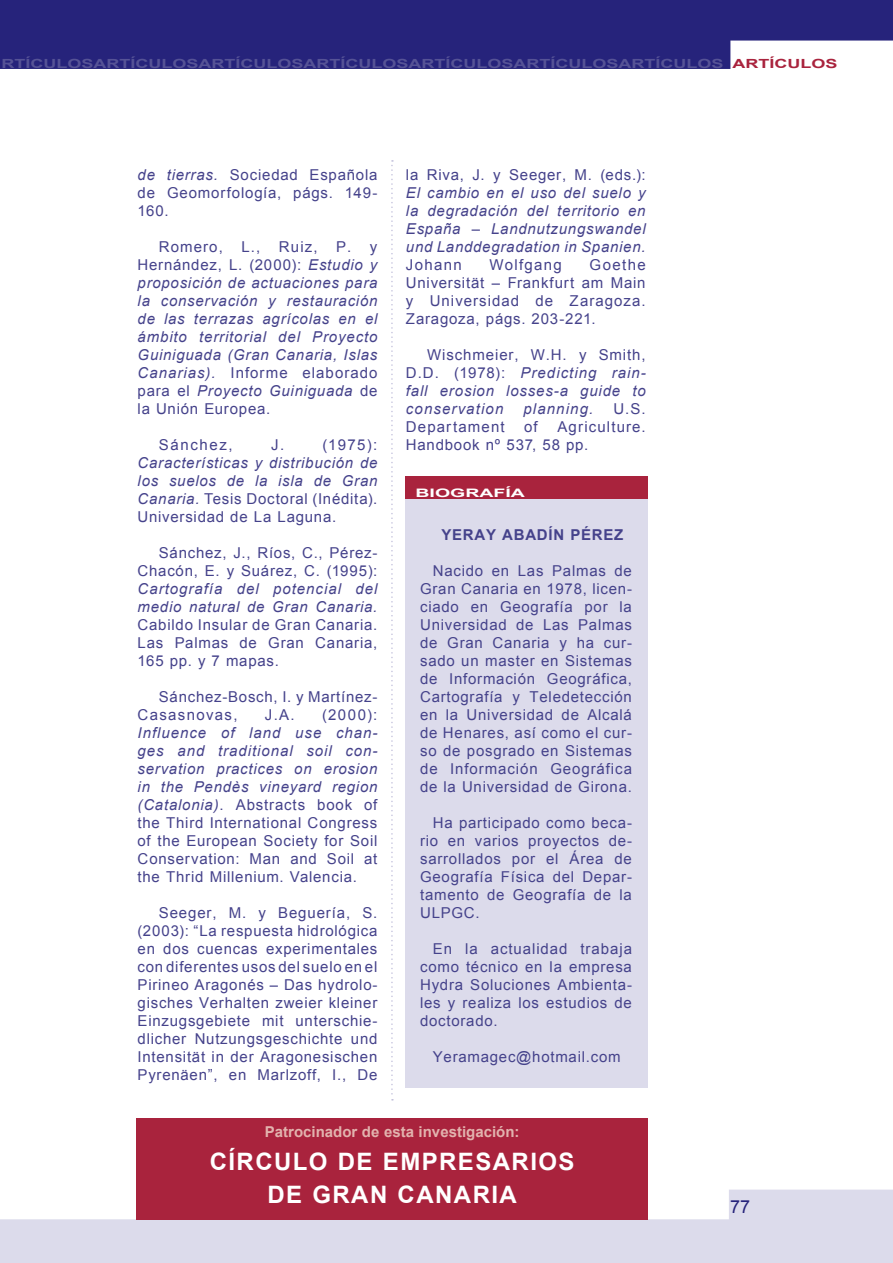
<style>
.page{position:relative;width:893px;height:1263px;background:#fff}
.page>*{position:absolute;margin:0;border:0;box-sizing:border-box;transform-origin:0 0}
.t1{font:700 24px/33px "Arial";letter-spacing:.06em;color:#fff;text-align:center}
.t2{font:18px "Arial";color:#26237b}
.t3{font:15px/18px "Arial";letter-spacing:.05em;color:#45428b;text-align:justify}
.t4{font:italic 15px/18px "Arial";letter-spacing:.05em;color:#45428b;text-align:justify}
.t5{font:700 15px "Arial";color:#e2b3ae}
.t6{font:700 15px "Arial";letter-spacing:.05em;color:#45428b}
.t7{font:15px "Arial";letter-spacing:.075em;color:#45428b}
.t8{font:italic 15px "Arial";letter-spacing:.075em;color:#45428b}
.t9{font:15px "Arial";letter-spacing:.11em;color:#45428b}
.t10{font:15px "Arial";letter-spacing:.09em;color:#45428b}
.t11{font:700 12.6px "Arial";color:#565396;scale:1.43 1}
.t12{font:700 12.6px "Arial";color:#a9233d;scale:1.43 1}
.t13{font:700 11.7px "Arial";color:#fff;scale:1.67 1}
.s1{font-style:italic}
.s2{font-style:normal}
</style>
<div class="page">
<svg style="left:0;top:0;width:893px;height:69px;background:#363384"></svg>
<svg style="left:0;top:1189px;width:893px;height:74px;background:#e0ddeb"></svg>
<div style="left:137px;top:1118px;width:511px;height:101px;background:#a9233d"></div>
<svg style="left:391px;top:160px;width:2px;height:940px"></svg>
<div style="left:405px;top:499px;width:243px;height:588px;background:#dcdbeb"></div>
<div style="left:405px;top:476px;width:243px;height:23px;background:#a9233d"></div>
<p class="t11" style="left:2px;top:56px;width:506px">RTÍCULOSARTÍCULOSARTÍCULOSARTÍCULOSARTÍCULOSARTÍCULOSARTÍCULOS</p>
<p class="t12" style="left:733px;top:56px;width:75px">ARTÍCULOS</p>
<p class="t3" style="left:138px;top:166px;width:241px"><span class="s1">de tierras.</span> Sociedad Española de Geomorfología, págs. 149- 160.</p>
<p class="t4" style="left:138px;top:238px;width:241px;text-indent:21px"><span class="s2">Romero, L., Ruiz, P. y Hernández, L. (2000):</span> Estudio y proposición de actuaciones para la conservación y restauración de las terrazas agrícolas en el ámbito territorial del Proyecto Guiniguada (Gran Canaria, Islas Canarias). <span class="s2">Informe elaborado para el</span> Proyecto Guiniguada <span class="s2">de la Unión Europea.</span></p>
<p class="t9" style="left:159px;top:436px;width:75px">Sánchez,</p>
<p class="t3" style="left:271px;top:436px;width:15px">J.</p>
<p class="t3" style="left:323px;top:436px;width:56px">(1975):</p>
<p class="t4" style="left:138px;top:454px;width:241px">Características y distribución de los suelos de la isla de Gran Canaria. <span class="s2">Tesis Doctoral (Inédita).<br>Universidad de La Laguna.</span></p>
<p class="t3" style="left:138px;top:544px;width:241px;text-align:right">Sánchez, J., Ríos, C., Pérez-<br>Chacón, E. y Suárez, C. (1995):</p>
<p class="t4" style="left:138px;top:580px;width:241px">Cartografía del potencial del medio natural de Gran Canaria.</p>
<p class="t3" style="left:138px;top:616px;width:241px">Cabildo Insular de Gran Canaria.<br>Las Palmas de Gran Canaria, 165 pp. y 7 mapas.</p>
<p class="t3" style="left:138px;top:688px;width:241px;text-indent:21px">Sánchez-Bosch, I. y Martínez-<br>Casasnovas,</p>
<p class="t3" style="left:265px;top:706px;width:31px">J.A.</p>
<p class="t3" style="left:322px;top:706px;width:57px">(2000):</p>
<p class="t3" style="left:138px;top:724px;width:241px"><span class="s1">Influence of land use chan&shy;ges and traditional soil con&shy;servation practices on erosion in the Pendès vineyard region (Catalonia)</span>. Abstracts book of the Third International Congress of the European Society for Soil Conservation: Man and Soil at the Thrid Millenium. Valencia.</p>
<p class="t3" style="left:138px;top:904px;width:241px;text-indent:21px">Seeger, M. y Beguería, S. (2003): “La respuesta hidrológica en dos cuencas experimentales con diferentes usos del suelo en el Pirineo Aragonés – Das hydrolo&shy;gisches Verhalten zweier kleiner Einzugsgebiete mit unterschie&shy;dlicher Nutzungsgeschichte und Intensität in der Aragonesischen Pyrenäen”, en Marlzoff, I., De</p>
<p class="t3" style="left:406px;top:166px;width:241px">la Riva, J. y Seeger, M. (eds.):</p>
<p class="t4" style="left:406px;top:184px;width:241px">El cambio en el uso del suelo y la degradación del territorio en España – Landnutzungswandel und Landdegradation in Spanien.</p>
<p class="t3" style="left:406px;top:256px;width:57px">Johann</p>
<p class="t10" style="left:489px;top:256px;width:74px">Wolfgang</p>
<p class="t3" style="left:406px;top:256px;width:241px;text-indent:184px">Goethe Universität – Frankfurt am Main y Universidad de Zaragoza.<br>Zaragoza, págs. 203-221.</p>
<p class="t4" style="left:406px;top:346px;width:241px;text-indent:21px"><span class="s2">Wischmeier, W.H. y Smith, D.D. (1978):</span> Predicting rain&shy;fall erosion losses-a guide to conservation</p>
<p class="t8" style="left:523px;top:400px;width:71px">planning.</p>
<p class="t3" style="left:614px;top:400px;width:34px">U.S.</p>
<p class="t7" style="left:406px;top:418px;width:100px">Departament</p>
<p class="t3" style="left:524px;top:418px;width:15px">of</p>
<p class="t3" style="left:406px;top:418px;width:241px;text-indent:152px">Agriculture.<br>Handbook nº 537, 58 pp.</p>
<p class="t13" style="left:416px;top:486px;width:17px">Biografía</p>
<p class="t6" style="left:441px;top:526px;width:183px">YERAY ABADÍN PÉREZ</p>
<p class="t3" style="left:420px;top:562px;width:213px;text-indent:13px">Nacido en Las Palmas de Gran Canaria en 1978, licen&shy;ciado en Geografía por la Universidad de Las Palmas de Gran Canaria y ha cur&shy;sado un master en Sistemas de Información Geográfica, Cartografía y Teledetección en la Universidad de Alcalá de Henares, así como el cur&shy;so de posgrado en Sistemas de Información Geográfica de la Universidad de Girona.</p>
<p class="t3" style="left:420px;top:814px;width:213px;text-indent:13px">Ha participado como beca&shy;rio en varios proyectos de&shy;sarrollados por el Área de Geografía Física del Depar&shy;tamento de Geografía de la ULPGC.</p>
<p class="t3" style="left:420px;top:940px;width:213px;text-indent:13px">En la actualidad trabaja como técnico en la empresa Hydra Soluciones Ambienta&shy;les y realiza los estudios de doctorado.</p>
<p class="t3" style="left:433px;top:1048px;width:189px">Yeramagec@hotmail.com</p>
<p class="t5" style="left:265px;top:1123px;width:256px">Patrocinador de esta investigación:</p>
<h1 class="t1" style="left:210px;top:1145px;width:366px">CÍRCULO DE EMPRESARIOS<br>DE GRAN CANARIA</h1>
<p class="t2" style="left:730px;top:1196px;width:22px">77</p>
</div>
